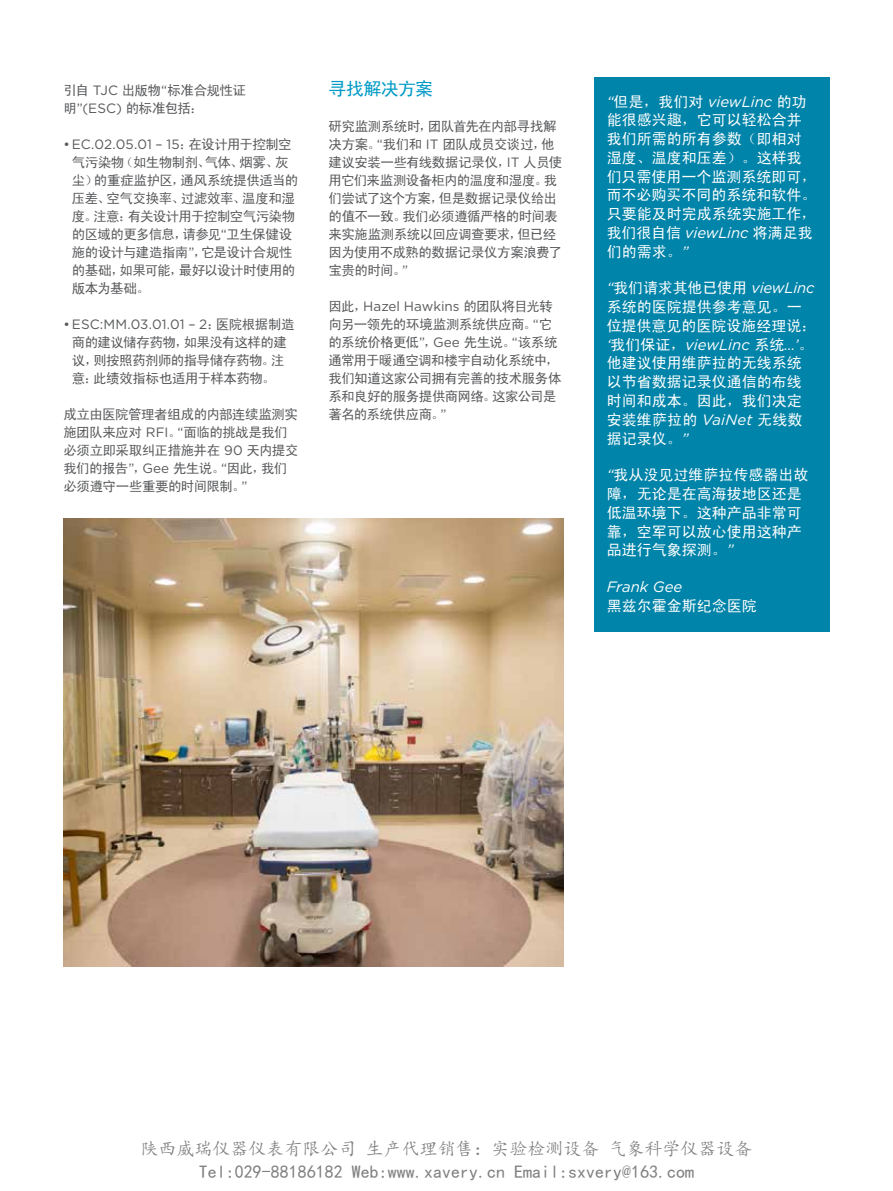
<style>
.page{position:relative;width:893px;height:1191px;background:#fff}
.page>*{position:absolute;margin:0;border:0;box-sizing:border-box;transform-origin:0 0}
.t1{font:18px/22.5px "Kai Ti";color:rgb(0 0 0/.5);text-align:center}
.t2{font:18px "Sim Hei";letter-spacing:-.04em;color:#009ac7}
.t3{font:15px/18.8px "Sim Hei";color:#fff}
.t4{font:italic 15px "Gotham";color:#fff}
.t5{font:13.5px/18px "Sim Hei";letter-spacing:-.04em;color:#58595b}
.t6{font:13.5px "Gotham";color:#58595b}
.s1{font-family:"Gotham"}
.s2{font-family:"Sim Hei"}
.s3{font-family:"Sim Hei";font-style:normal}
.s4{font-family:"Gotham";font-style:italic}
</style>
<div class="page">
<img style="left:63px;top:519px;width:501px;height:447px">
<div style="left:594px;top:78px;width:235px;height:553px;background:#0084a9"></div>
<p class="t5" style="left:63px;top:81px;width:184px">引自 <span class="s1">TJC</span> 出版物<span class="s1">“</span>标准合规性证明<span class="s1">”(ESC)</span> 的标准包括：</p>
<p class="t6" style="left:63px;top:135px;width:230px">• EC.02.05.01 – 15<span class="s2">：在设计用于控制空</span></p>
<p class="t5" style="left:72px;top:153px;width:228px">气污染物（如生物制剂、气体、烟雾、灰尘）的重症监护区，通风系统提供适当的压差、空气交换率、过滤效率、温度和湿度。注意：有关设计用于控制空气污染物的区域的更多信息，请参见<span class="s1">“</span>卫生保健设施的设计与建造指南<span class="s1">”</span>，它是设计合规性的基础，如果可能，最好以设计时使用的版本为基础。</p>
<p class="t6" style="left:63px;top:315px;width:233px">•ESC:MM.03.01.01 – 2<span class="s2">：医院根据制造</span></p>
<p class="t5" style="left:72px;top:333px;width:216px">商的建议储存药物，如果没有这样的建议，则按照药剂师的指导储存药物。注意：此绩效指标也适用于样本药物。</p>
<p class="t5" style="left:63px;top:405px;width:237px">成立由医院管理者组成的内部连续监测实施团队来应对 <span class="s1">RFI</span>。<span class="s1">“</span>面临的挑战是我们必须立即采取纠正措施并在 <span class="s1">90</span> 天内提交我们的报告<span class="s1">”</span>，<span class="s1">Gee</span> 先生说。<span class="s1">“</span>因此，我们必须遵守一些重要的时间限制。<span class="s1">”</span></p>
<h1 class="t2" style="left:329px;top:79px;width:106px">寻找解决方案</h1>
<p class="t5" style="left:329px;top:117px;width:235px">研究监测系统时，团队首先在内部寻找解决方案。<span class="s1">“</span>我们和 <span class="s1">IT</span> 团队成员交谈过，他建议安装一些有线数据记录仪，<span class="s1">IT</span> 人员使用它们来监测设备柜内的温度和湿度。我们尝试了这个方案，但是数据记录仪给出的值不一致。我们必须遵循严格的时间表来实施监测系统以回应调查要求，但已经因为使用不成熟的数据记录仪方案浪费了宝贵的时间。<span class="s1">”</span></p>
<p class="t6" style="left:329px;top:297px;width:226px"><span class="s2">因此，</span>Hazel Hawkins <span class="s2">的团队将目光转</span></p>
<p class="t5" style="left:329px;top:315px;width:235px">向另一领先的环境监测系统供应商。<span class="s1">“</span>它的系统价格更低<span class="s1">”</span>，<span class="s1">Gee</span> 先生说。<span class="s1">“</span>该系统通常用于暖通空调和楼宇自动化系统中，我们知道这家公司拥有完善的技术服务体系和良好的服务提供商网络。这家公司是著名的系统供应商。<span class="s1">”</span></p>
<p class="t4" style="left:607px;top:92px;width:202px">“<span class="s3">但是，我们对</span> viewLinc <span class="s3">的功</span></p>
<p class="t3" style="left:607px;top:111px;width:211px">能很感兴趣，它可以轻松合并我们所需的所有参数（即相对湿度、温度和压差）。这样我们只需使用一个监测系统即可，而不必购买不同的系统和软件。只要能及时完成系统实施工作，我们很自信 <span class="s4">viewLinc</span> 将满足我们的需求。<span class="s4">”</span></p>
<p class="t4" style="left:607px;top:278px;width:210px">“<span class="s3">我们请求其他已使用</span> viewLinc</p>
<p class="t3" style="left:607px;top:297px;width:211px">系统的医院提供参考意见。一位提供意见的医院设施经理说：</p>
<p class="t4" style="left:607px;top:335px;width:208px">‘<span class="s3">我们保证，</span>viewLinc <span class="s3">系统</span>…’<span class="s3">。</span></p>
<p class="t3" style="left:607px;top:354px;width:197px;text-align:justify">他建议使用维萨拉的无线系统以节省数据记录仪通信的布线时间和成本。因此，我们决定安装维萨拉的 <span class="s4">VaiNet</span> 无线数据记录仪。<span class="s4">”</span></p>
<p class="t3" style="left:607px;top:465px;width:203px"><span class="s4">“</span>我从没见过维萨拉传感器出故障，无论是在高海拔地区还是低温环境下。这种产品非常可靠，空军可以放心使用这种产品进行气象探测。<span class="s4">”</span></p>
<p class="t4" style="left:607px;top:577px;width:77px">Frank Gee</p>
<p class="t3" style="left:607px;top:596px;width:151px">黑兹尔霍金斯纪念医院</p>
<h1 class="t1" style="left:140px;top:1137px;width:614px">陕西威瑞仪器仪表有限公司 生产代理销售：实验检测设备 气象科学仪器设备<br>Tel:029-88186182 Web:www.xavery.cn Email:sxvery@163.com</h1>
</div>
